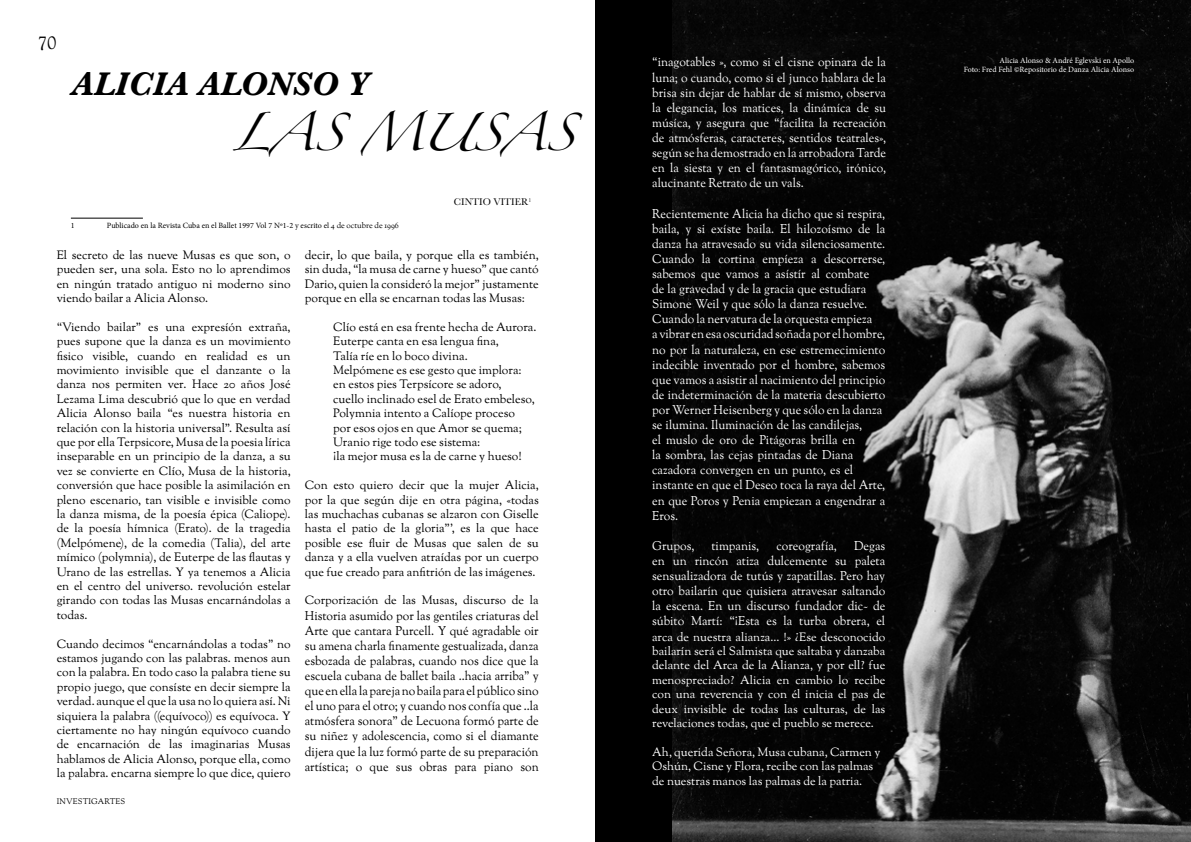
<style>
.page{position:relative;width:1191px;height:842px;background:#fff}
.page>*{position:absolute;margin:0;border:0;box-sizing:border-box;transform-origin:0 0}
.t1{font:italic 700 34px "Baskerville";color:#000}
.t2{font:34px "Zapfino";color:#000}
.t3{font:18px "OFL Goudy St M";color:#000}
.t4{font:12.6px/15.1px "OFL Goudy St M";color:#fff;text-align:justify;scale:.95 1}
.t5{font:12.6px/15.1px "OFL Goudy St M";color:#000;text-align:justify;scale:.95 1}
.t6{font:12px/14.4px "OFL Goudy St M";color:#000;text-align:justify}
.t7{font:12px/14.4px "OFL Goudy St M";color:#fff;text-align:justify}
.t8{font:10px "Baskerville";color:#000}
.t9{font:8px/9.6px "Minion Pro";color:#fff;text-align:right}
.t10{font:8px "Minion Pro";color:#000}
.t11{font:8px "OFL Goudy St M";letter-spacing:.02em;color:#000}
.s1{font-family:"OFL Goudy St M"}
</style>
<div class="page">
<div style="left:595px;top:0;width:596px;height:842px;background:#000"></div>
<img style="left:672px;top:0;width:519px;height:842px">
<hr style="left:71px;top:218px;width:72px;height:1px;background:#000">
<h2 class="t3" style="left:38px;top:31px;width:20px">70</h2>
<h1 class="t1" style="left:71px;top:61px;width:299px">ALICIA ALONSO Y</h1>
<h1 class="t2" style="left:232px;top:119px;width:343px">LAS MUSAS</h1>
<p class="t10" style="left:71px;top:220px;width:5px">1</p>
<p class="t10" style="left:107px;top:220px;width:293px">Publicado en la Revista Cuba en el Ballet 1997 Vol 7 Nº1-2 y escrito el <span class="s1">4 de octubre de 1996</span></p>
<p class="t8" style="left:454px;top:196px;width:79px">CINTIO VITIER<sup>1</sup></p>
<p class="t6" style="left:57px;top:248px;width:235px">El secreto de las nueve Musas es que son, o pueden ser, una sola. Esto no lo aprendimos en ningún tratado antiguo ni moderno sino viendo bailar a Alicia Alonso.</p>
<p class="t6" style="left:57px;top:320px;width:235px">“Viendo bailar” es una expresíón extraña, pues supone que la danza es un movimiento fisico visible, cuando en realidad es un movimiento invisible que el danzante o la danza nos permiten ver. Hace 20 años José Lezama Lima descubrió que lo que en verdad Alicia Alonso baila “es nuestra historia en relación con la historia universal”. Resulta así que por ella Terpsicore, Musa de la poesia lírica inseparable en un principio de la danza, a su vez se convierte en Clío, Musa de la historia, conversión que hace posible la asimilación en pleno escenario, tan visible e invisible como la danza misma, de la poesía épica (Caliope). de la poesía hímnica (Erato). de la tragedia (Melpómene), de la comedia (Talia), del arte mímico (polymnia), de Euterpe de las flautas y Urano de las estrellas. Y ya tenemos a Alicia en el centro del universo. revolución estelar girando con todas las Musas encarnándolas a todas.</p>
<p class="t6" style="left:57px;top:637px;width:235px">Cuando decimos “encarnándolas a todas” no estamos jugando con las palabras. menos aun con la palabra. En todo caso la palabra tiene su propio juego, que consíste en decir siempre la verdad. aunque el que la usa no lo quiera así. Ni siquiera la palabra ((equívoco)) es equívoca. Y ciertamente no hay ningún equívoco cuando de encarnación de las imaginarias Musas hablamos de Alicia Alonso, porque ella, como la palabra. encarna siempre lo que dice, quiero</p>
<p class="t11" style="left:57px;top:796px;width:70px">INVESTIGARTES</p>
<p class="t6" style="left:305px;top:248px;width:235px">decir, lo que baila, y porque ella es también, sin duda, “la musa de carne y hueso” que cantó Dario, quien la consideró la mejor” justamente porque en ella se encarnan todas las Musas:</p>
<p class="t6" style="left:333px;top:320px;width:205px;text-align:left">Clío está en esa frente hecha de Aurora.<br>Euterpe canta en esa lengua fina,<br>Talía ríe en lo boco divina.<br>Melpómene es ese gesto que implora: en estos pies Terpsícore se adoro,<br>cuello inclinado esel de Erato embeleso, Polymnia intento a Calíope proceso<br>por esos ojos en que Amor se quema; Uranio rige todo ese sistema:<br>¡la mejor musa es la de carne y hueso!</p>
<p class="t6" style="left:305px;top:479px;width:235px">Con esto quiero decir que la mujer Alicia, por la que según dije en otra página, «todas las muchachas cubanas se alzaron con Giselle hasta el patio de la gloria”’, es la que hace posible ese fluir de Musas que salen de su danza y a ella vuelven atraídas por un cuerpo que fue creado para anfitrión de las imágenes.</p>
<p class="t6" style="left:305px;top:594px;width:235px">Corporización de las Musas, discurso de la</p>
<p class="t5" style="left:305px;top:609px;width:248px">Historia asumido por las gentiles criaturas del Arte que cantara Purcell. Y qué agradable oir su amena charla finamente gestualizada, danza esbozada de palabras, cuando nos dice que la escuela cubana de ballet baila ..hacia arriba” y que en ella la pareja no baila para el público sino el uno para el otro; y cuando nos confía que ..la atmósfera sonora” de Lecuona formó parte de su niñez y adolescencia, como si el diamante dijera que la luz formó parte de su preparación artística; o que sus obras para piano son</p>
<p class="t4" style="left:652px;top:56px;width:248px">“inagotables », como si el cisne opinara de la luna; o cuando, como si el junco hablara de la brisa sin dejar de hablar de sí mismo, observa la elegancia, los matices, la dinámíca de su músíca, y asegura que “facilita la recreación de atmósferas, caracteres, sentidos teatrales», según se ha demostrado en la arrobadora Tarde en la siesta y en el fantasmagórico, irónico, alucinante Retrato de un vals.</p>
<p class="t4" style="left:652px;top:207px;width:247px;text-align:left">Recientemente Alicia ha dicho que si respira, baila, y si exíste baila. El hilozoísmo de la danza ha atravesado su vida silenciosamente.<br>Cuando la cortina empíeza a descorrerse, sabemos que vamos a asístír al combate<br>de la gravedad y de la gracia que estudiara Simone Weil y que sólo la danza resuelve.<br>Cuando la nervatura de la orquesta empieza<br>a vibrar en esa oscuridad soñada por el hombre, no por la naturaleza, en ese estremecimiento indecible inventado por el hombre, sabemos que vamos a asistir al nacimiento del principio de indeterminación de la materia descubierto por Werner Heisenberg y que sólo en la danza se ilumina. Iluminación de las candilejas,<br>el muslo de oro de Pitágoras brilla en<br>la sombra, las cejas pintadas de Diana cazadora convergen en un punto, es el instante en que el Deseo toca la raya del Arte, en que Poros y Penia empiezan a engendrar a Eros.</p>
<p class="t4" style="left:652px;top:539px;width:46px">Grupos,</p>
<p class="t4" style="left:711px;top:539px;width:52px">timpanis,</p>
<p class="t4" style="left:776px;top:539px;width:65px">coreografía,</p>
<p class="t4" style="left:652px;top:539px;width:247px;text-indent:202px">Degas en un rincón atiza dulcemente su paleta sensualizadora de tutús y zapatillas. Pero hay otro bailarín que quisiera atravesar saltando la escena. En un discurso fundador dic~ de súbito Martí: “¡Esta es la turba obrera, el</p>
<p class="t7" style="left:652px;top:630px;width:235px">arca de nuestra alianza... !» ¿Ese desconocido bailarín será el Salmista que saltaba y danzaba delante del Arca de la Alianza, y por ell? fue menospreciado? Alicia en cambio lo recibe con una reverencia y con él inicia el pas de deux invisible de todas las culturas, de las revelaciones todas, que el pueblo se merece.</p>
<p class="t7" style="left:652px;top:745px;width:230px;text-align:left">Ah, querida Señora, Musa cubana, Carmen y<br>Oshún, Cisne y Flora, recibe con las palmas de nuestras manos las palmas de la patria.</p>
<p class="t9" style="left:963px;top:55px;width:172px">Alicia Alonso &amp; André Eglevski en Apollo<br>Foto: Fred Fehl ©Repositorio de Danza Alicia Alonso</p>
</div>
